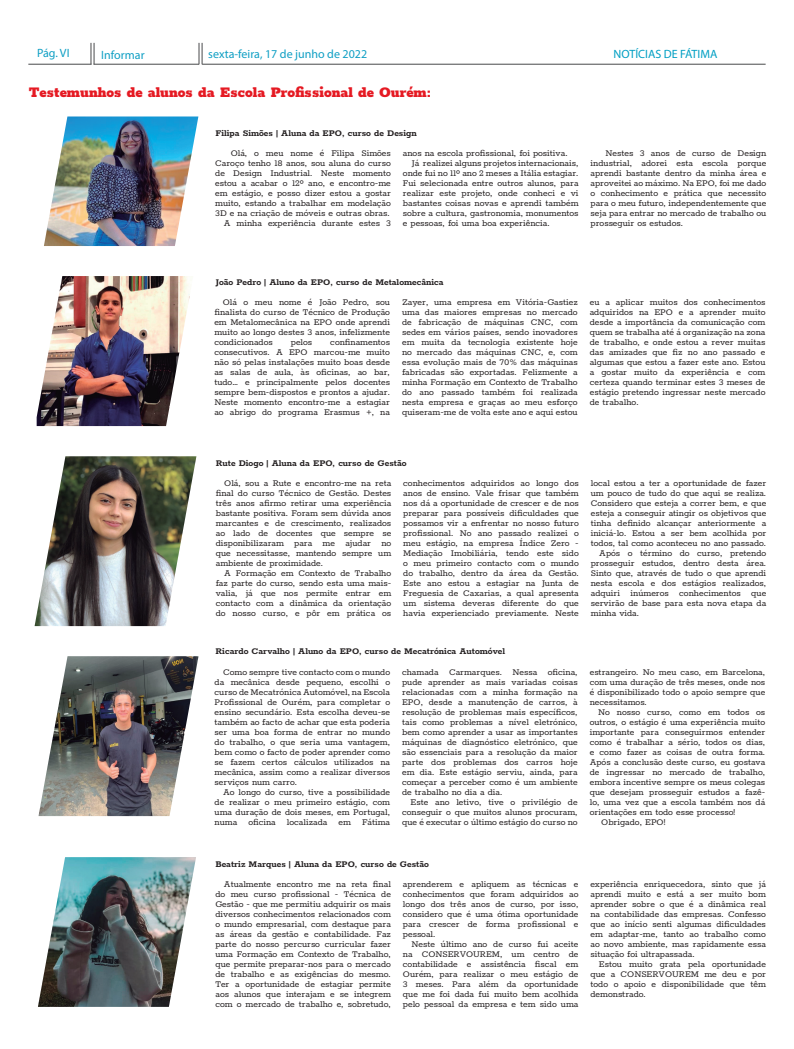
<style>
.page{position:relative;width:794px;height:1049px;background:#fff}
.page>*{position:absolute;margin:0;border:0;box-sizing:border-box;transform-origin:0 0}
.t1{font:900 16px "Rokkitt";color:#e51a23}
.t2{font:12px "Myriad Pro";color:#0f9fc4}
.t3{font:12px "Myriad Pro";color:#009fc3}
.t4{font:10px/10px "Rokkitt";color:#231f20;text-align:justify}
.t5{font:700 10px "Rokkitt";color:#231f20}
</style>
<div class="page">
<hr style="left:28px;top:64px;width:64px;height:1px;background:#494a4b">
<hr style="left:94px;top:64px;width:105px;height:1px;background:#494a4b">
<hr style="left:202px;top:64px;width:563px;height:1px;background:#494a4b">
<svg style="left:90px;top:43px;width:5px;height:21px"></svg>
<svg style="left:198px;top:43px;width:5px;height:21px"></svg>
<img style="left:44px;top:116px;width:154px;height:130px">
<img style="left:37px;top:276px;width:153px;height:150px">
<img style="left:35px;top:456px;width:161px;height:170px">
<img style="left:38px;top:656px;width:160px;height:160px">
<img style="left:38px;top:857px;width:158px;height:150px">
<p class="t2" style="left:37px;top:45px;width:34px">Pág. VI</p>
<p class="t2" style="left:101px;top:47px;width:45px">Informar</p>
<p class="t2" style="left:208px;top:47px;width:160px">sexta-feira, 17 de junho de 2022</p>
<p class="t3" style="left:613px;top:47px;width:105px">NOTÍCIAS DE FÁTIMA</p>
<p class="t1" style="left:29px;top:79px;width:404px">Testemunhos de alunos da Escola Profissional de Ourém:</p>
<p class="t5" style="left:215px;top:125px;width:203px">Filipa Simões | Aluna da EPO, curso de Design</p>
<p class="t4" style="left:215px;top:147px;width:177px;text-indent:15px">Olá, o meu nome é Filipa Simões Caroço tenho 18 anos, sou aluna do curso de Design Industrial. Neste momento estou a acabar o 12º ano, e encontro-me em estágio, e posso dizer estou a gostar muito, estando a trabalhar em modelação 3D e na criação de móveis e outras obras.</p>
<p class="t4" style="left:224px;top:217px;width:169px">A minha experiência durante estes 3</p>
<p class="t4" style="left:403px;top:147px;width:166px">anos na escola profissional, foi positiva.</p>
<p class="t4" style="left:403px;top:157px;width:177px;text-indent:9px">Já realizei alguns projetos internacionais, onde fui no 11º ano 2 meses a Itália estagiar.<br>Fui selecionada entre outros alunos, para realizar este projeto, onde conheci e vi bastantes coisas novas e aprendi também sobre a cultura, gastronomia, monumentos e pessoas, foi uma boa experiência.</p>
<p class="t4" style="left:590px;top:147px;width:177px;text-indent:15px">Nestes 3 anos de curso de Design industrial, adorei esta escola porque aprendi bastante dentro da minha área e aproveitei ao máximo. Na EPO, foi me dado o conhecimento e prática que necessito para o meu futuro, independentemente que seja para entrar no mercado de trabalho ou prosseguir os estudos.</p>
<p class="t5" style="left:215px;top:275px;width:230px">João Pedro | Aluno da EPO, curso de Metalomecânica</p>
<p class="t4" style="left:214px;top:296px;width:177px;text-indent:9px">Olá o meu nome é João Pedro, sou finalista do curso de Técnico de Produção em Metalomecânica na EPO onde aprendi muito ao longo destes 3 anos, infelizmente condicionados</p>
<p class="t4" style="left:214px;top:336px;width:177px;text-indent:116px">confinamentos consecutivos. A EPO marcou-me muito não só pelas instalações muito boas desde as salas de aula, às oficinas, ao bar, tudo… e principalmente pelos docentes sempre bem-dispostos e prontos a ajudar.<br>Neste momento encontro-me a estagiar ao abrigo do programa Erasmus +, na</p>
<p class="t4" style="left:291px;top:336px;width:23px">pelos</p>
<p class="t4" style="left:402px;top:296px;width:177px">Zayer, uma empresa em Vitória-Gastiez uma das maiores empresas no mercado de fabricação de máquinas CNC, com sedes em vários países, sendo inovadores em muita da tecnologia existente hoje no mercado das máquinas CNC, e, com essa evolução mais de 70% das máquinas fabricadas são exportadas. Felizmente a minha Formação em Contexto de Trabalho do ano passado também foi realizada nesta empresa e graças ao meu esforço quiseram-me de volta este ano e aqui estou</p>
<p class="t4" style="left:590px;top:296px;width:177px">eu a aplicar muitos dos conhecimentos adquiridos na EPO e a aprender muito desde a importância da comunicação com quem se trabalha até á organização na zona de trabalho, e onde estou a rever muitas das amizades que fiz no ano passado e algumas que estou a fazer este ano. Estou a gostar muito da experiência e com certeza quando terminar estes 3 meses de estágio pretendo ingressar neste mercado de trabalho.</p>
<p class="t5" style="left:216px;top:456px;width:192px">Rute Diogo | Aluna da EPO, curso de Gestão</p>
<p class="t4" style="left:216px;top:477px;width:177px;text-indent:9px">Olá, sou a Rute e encontro-me na reta final do curso Técnico de Gestão. Destes três anos afirmo retirar uma experiência bastante positiva. Foram sem dúvida anos marcantes e de crescimento, realizados ao lado de docentes que sempre se disponibilizaram para me ajudar no que necessitasse, mantendo sempre um ambiente de proximidade.</p>
<p class="t4" style="left:216px;top:567px;width:177px;text-indent:9px">A Formação em Contexto de Trabalho faz parte do curso, sendo esta uma mais&shy;valia, já que nos permite entrar em contacto com a dinâmica da orientação do nosso curso, e pôr em prática os</p>
<p class="t4" style="left:403px;top:477px;width:177px">conhecimentos adquiridos ao longo dos anos de ensino. Vale frisar que também nos dá a oportunidade de crescer e de nos preparar para possíveis dificuldades que possamos vir a enfrentar no nosso futuro profissional. No ano passado realizei o meu estágio, na empresa Índice Zero - Mediação Imobiliária, tendo este sido o meu primeiro contacto com o mundo do trabalho, dentro da área da Gestão.<br>Este ano estou a estagiar na Junta de Freguesia de Caxarias, a qual apresenta um sistema deveras diferente do que havia experienciado previamente. Neste</p>
<p class="t4" style="left:591px;top:477px;width:177px">local estou a ter a oportunidade de fazer um pouco de tudo do que aqui se realiza.<br>Considero que esteja a correr bem, e que esteja a conseguir atingir os objetivos que tinha definido alcançar anteriormente a iniciá-lo. Estou a ser bem acolhida por todos, tal como aconteceu no ano passado.</p>
<p class="t4" style="left:591px;top:547px;width:177px;text-indent:9px">Após o término do curso, pretendo prosseguir estudos, dentro desta área.<br>Sinto que, através de tudo o que aprendi nesta escola e dos estágios realizados, adquiri inúmeros conhecimentos que servirão de base para esta nova etapa da minha vida.</p>
<p class="t5" style="left:216px;top:644px;width:291px">Ricardo Carvalho | Aluno da EPO, curso de Mecatrónica Automóvel</p>
<p class="t4" style="left:215px;top:666px;width:177px;text-indent:9px">Como sempre tive contacto com o mundo da mecânica desde pequeno, escolhi o curso de Mecatrónica Automóvel, na Escola Profissional de Ourém, para completar o ensino secundário. Esta escolha deveu-se também ao facto de achar que esta poderia ser uma boa forma de entrar no mundo do trabalho, o que seria uma vantagem, bem como o facto de poder aprender como se fazem certos cálculos utilizados na mecânica, assim como a realizar diversos serviços num carro.</p>
<p class="t4" style="left:215px;top:786px;width:177px;text-indent:9px">Ao longo do curso, tive a possibilidade de realizar o meu primeiro estágio, com uma duração de dois meses, em Portugal, numa oficina localizada em Fátima</p>
<p class="t4" style="left:402px;top:666px;width:177px">chamada Carmarques. Nessa oficina, pude aprender as mais variadas coisas relacionadas com a minha formação na EPO, desde a manutenção de carros, à resolução de problemas mais específicos, tais como problemas a nível eletrónico, bem como aprender a usar as importantes máquinas de diagnóstico eletrónico, que são essenciais para a resolução da maior parte dos problemas dos carros hoje em dia. Este estágio serviu, ainda, para começar a perceber como é um ambiente de trabalho no dia a dia.</p>
<p class="t4" style="left:402px;top:796px;width:177px;text-indent:9px">Este ano letivo, tive o privilégio de conseguir o que muitos alunos procuram, que é executar o último estágio do curso no</p>
<p class="t4" style="left:590px;top:666px;width:177px">estrangeiro. No meu caso, em Barcelona, com uma duração de três meses, onde nos é disponibilizado todo o apoio sempre que necessitamos.</p>
<p class="t4" style="left:590px;top:706px;width:177px;text-indent:9px">No nosso curso, como em todos os outros, o estágio é uma experiência muito importante para conseguirmos entender como é trabalhar a sério, todos os dias, e como fazer as coisas de outra forma.<br>Após a conclusão deste curso, eu gostava de ingressar no mercado de trabalho, embora incentive sempre os meus colegas que desejam prosseguir estudos a fazê&shy;lo, uma vez que a escola também nos dá orientações em todo esse processo!</p>
<p class="t4" style="left:601px;top:816px;width:66px">Obrigado, EPO!</p>
<p class="t5" style="left:215px;top:857px;width:215px">Beatriz Marques | Aluna da EPO, curso de Gestão</p>
<p class="t4" style="left:215px;top:878px;width:177px;text-indent:9px">Atualmente encontro me na reta final do meu curso profissional - Técnica de Gestão - que me permitiu adquirir os mais diversos conhecimentos relacionados com o mundo empresarial, com destaque para as áreas da gestão e contabilidade. Faz parte do nosso percurso curricular fazer uma Formação em Contexto de Trabalho, que permite preparar-nos para o mercado de trabalho e as exigências do mesmo.<br>Ter a oportunidade de estagiar permite aos alunos que interajam e se integrem com o mercado de trabalho e, sobretudo,</p>
<p class="t4" style="left:403px;top:878px;width:177px">aprenderem e apliquem as técnicas e conhecimentos que foram adquiridos ao longo dos três anos de curso, por isso, considero que é uma ótima oportunidade para crescer de forma profissional e pessoal.</p>
<p class="t4" style="left:403px;top:938px;width:177px;text-indent:9px">Neste último ano de curso fui aceite na CONSERVOUREM, um centro de contabilidade e assistência fiscal em Ourém, para realizar o meu estágio de 3 meses. Para além da oportunidade que me foi dada fui muito bem acolhida pelo pessoal da empresa e tem sido uma</p>
<p class="t4" style="left:590px;top:878px;width:177px">experiência enriquecedora, sinto que já aprendi muito e está a ser muito bom aprender sobre o que é a dinâmica real na contabilidade das empresas. Confesso que ao início senti algumas dificuldades em adaptar-me, tanto ao trabalho como ao novo ambiente, mas rapidamente essa situação foi ultrapassada.</p>
<p class="t4" style="left:590px;top:958px;width:177px;text-indent:9px">Estou muito grata pela oportunidade que a CONSERVOUREM me deu e por todo o apoio e disponibilidade que têm demonstrado.</p>
</div>
